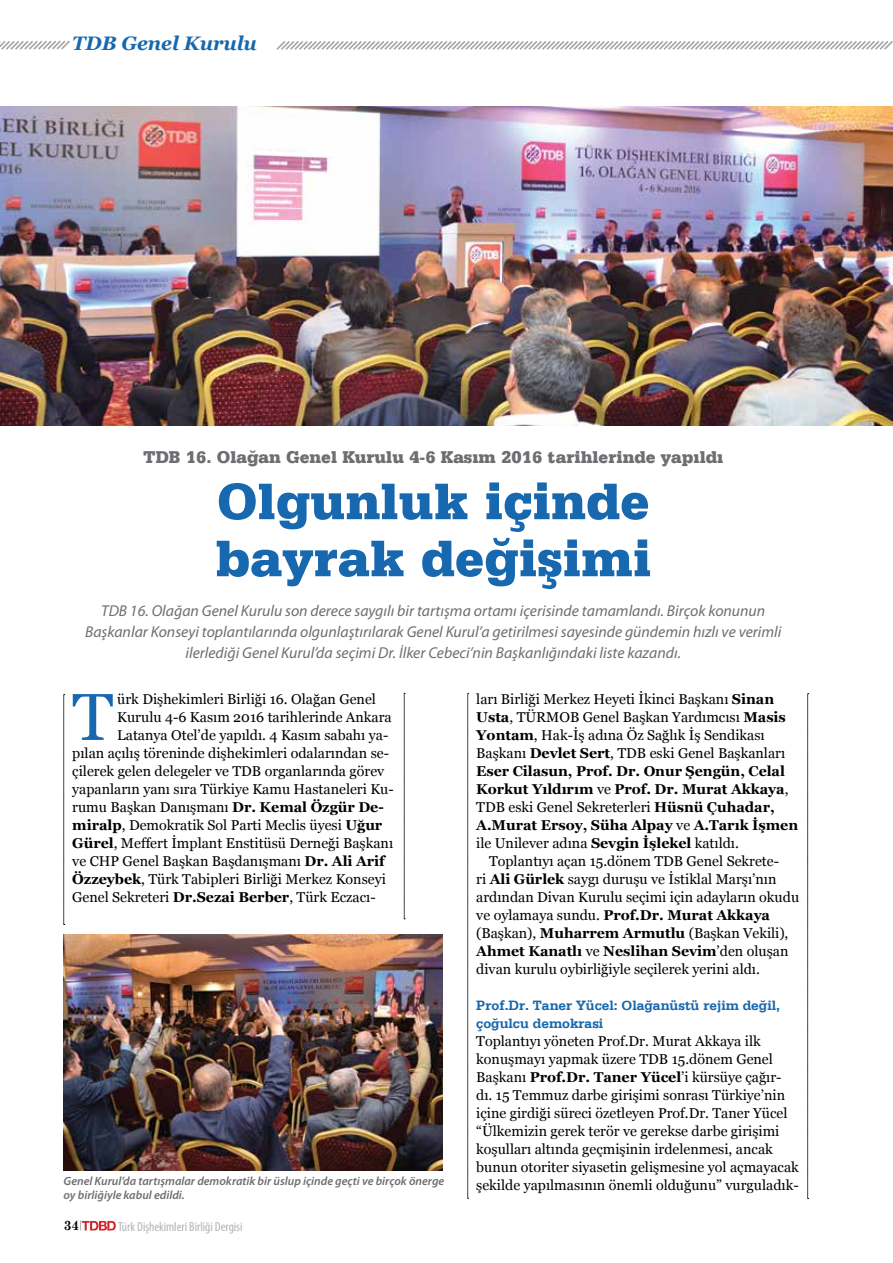
<style>
.page{position:relative;width:893px;height:1263px;background:#fff}
.page>*{position:absolute;margin:0;border:0;box-sizing:border-box;transform-origin:0 0}
.t1{font:66.15px "Georgia";color:#1768ae}
.t2{font:900 54px/57px "Serifa BT";color:#1768ae}
.t3{font:italic 700 19.5px "Georgia";letter-spacing:-.005em;color:#1768ae}
.t4{font:900 18px "Serifa BT";color:#6d6e71}
.t5{font:italic 15.75px/21px "Myriad Pro";color:#6d6e71;text-align:center}
.t6{font:14.25px/18px "Georgia";color:#000}
.t7{font:700 14.25px "Georgia";letter-spacing:-.005em;color:#000}
.t8{font:700 13.5px "Century Schoolbook";color:#000}
.t9{font:condensed 13.05px "Myriad Pro";color:#b1b4b6}
.t10{font:italic 600 12px/14.4px "Myriad Pro";color:#6d6e71}
.s1{font-weight:700}
.s2{font-weight:400}
.s3{font-family:"Serifa BT";font-weight:700;color:#1768ae}
</style>
<div class="page">
<img style="left:0;top:106px;width:893px;height:320px">
<svg style="left:64px;top:694px;width:1px;height:231px"></svg>
<svg style="left:404px;top:693px;width:1px;height:226px"></svg>
<svg style="left:467px;top:693px;width:2px;height:506px"></svg>
<svg style="left:807px;top:693px;width:2px;height:506px"></svg>
<svg style="left:0;top:40px;width:70px;height:10px"></svg>
<svg style="left:276px;top:41px;width:617px;height:9px"></svg>
<svg style="left:80px;top:1220px;width:36px;height:10px"></svg>
<img style="left:64px;top:934px;width:378px;height:236px">
<p class="t3" style="left:72px;top:32px;width:186px">TDB Genel Kurulu</p>
<p class="t4" style="left:143px;top:445px;width:582px">TDB 16. Olağan Genel Kurulu 4-6 Kasım 2016 tarihlerinde yapıldı</p>
<p class="t2" style="left:215px;top:471px;width:438px">Olgunluk içinde bayrak değişimi</p>
<p class="t5" style="left:85px;top:600px;width:698px">TDB 16. Olağan Genel Kurulu son derece saygılı bir tartışma ortamı içerisinde tamamlandı. Birçok konunun<br>Başkanlar Konseyi toplantılarında olgunlaştırılarak Genel Kurul’a getirilmesi sayesinde gündemin hızlı ve verimli ilerlediği Genel Kurul’da seçimi Dr. İlker Cebeci’nin Başkanlığındaki liste kazandı.</p>
<p class="t1" style="left:72px;top:680px;width:42px">T</p>
<p class="t6" style="left:117px;top:690px;width:260px">ürk Dişhekimleri Birliği 16. Olağan Genel</p>
<p class="t6" style="left:117px;top:708px;width:276px">Kurulu 4-6 Kasım 2016 tarihlerinde Ankara</p>
<p class="t6" style="left:117px;top:726px;width:273px">Latanya Otel’de yapıldı. 4 Kasım sabahı ya-</p>
<p class="t6" style="left:72px;top:744px;width:318px">pılan açılış töreninde dişhekimleri odalarından se-</p>
<p class="t6" style="left:72px;top:762px;width:314px">çilerek gelen delegeler ve TDB organlarında görev</p>
<p class="t6" style="left:72px;top:780px;width:323px">yapanların yanı sıra Türkiye Kamu Hastaneleri Ku-</p>
<p class="t6" style="left:72px;top:798px;width:313px">rumu Başkan Danışmanı <span class="s1">Dr. Kemal Özgür De-</span></p>
<p class="t6" style="left:72px;top:816px;width:312px"><span class="s1">miralp</span>, Demokratik Sol Parti Meclis üyesi <span class="s1">Uğur</span></p>
<p class="t6" style="left:72px;top:834px;width:322px"><span class="s1">Gürel</span>, Meffert İmplant Enstitüsü Derneği Başkanı</p>
<p class="t6" style="left:72px;top:852px;width:314px">ve CHP Genel Başkan Başdanışmanı <span class="s1">Dr. Ali Arif</span></p>
<p class="t6" style="left:72px;top:870px;width:315px"><span class="s1">Özzeybek</span>, Türk Tabipleri Birliği Merkez Konseyi</p>
<p class="t6" style="left:72px;top:888px;width:305px">Genel Sekreteri <span class="s1">Dr.Sezai Berber</span>, Türk Eczacı-</p>
<p class="t10" style="left:64px;top:1173px;width:382px">Genel Kurul’da tartışmalar demokratik bir üslup içinde geçti ve birçok önerge oy birliğiyle kabul edildi.</p>
<p class="t8" style="left:64px;top:1215px;width:17px">34</p>
<p class="t9" style="left:118px;top:1218px;width:126px">Türk Dişhekimleri Birliği Dergisi</p>
<p class="t6" style="left:476px;top:690px;width:299px">ları Birliği Merkez Heyeti İkinci Başkanı <span class="s1">Sinan</span></p>
<p class="t6" style="left:476px;top:708px;width:311px"><span class="s1">Usta</span>, TÜRMOB Genel Başkan Yardımcısı <span class="s1">Masis</span></p>
<p class="t6" style="left:476px;top:726px;width:290px"><span class="s1">Yontam</span>, Hak-İş adına Öz Sağlık İş Sendikası</p>
<p class="t6" style="left:476px;top:744px;width:310px">Başkanı <span class="s1">Devlet Sert</span>, TDB eski Genel Başkanları</p>
<p class="t7" style="left:476px;top:763px;width:310px">Eser Cilasun, Prof. Dr. Onur Şengün, Celal</p>
<p class="t7" style="left:476px;top:781px;width:314px">Korkut Yıldırım <span class="s2">ve</span> Prof. Dr. Murat Akkaya<span class="s2">,</span></p>
<p class="t6" style="left:476px;top:798px;width:300px">TDB eski Genel Sekreterleri <span class="s1">Hüsnü Çuhadar,</span></p>
<p class="t7" style="left:476px;top:817px;width:323px">A.Murat Ersoy, Süha Alpay <span class="s2">ve</span> A.Tarık İşmen</p>
<p class="t6" style="left:476px;top:834px;width:264px">ile Unilever adına <span class="s1">Sevgin İşlekel</span> katıldı.</p>
<p class="t6" style="left:489px;top:852px;width:292px">Toplantıyı açan 15.dönem TDB Genel Sekrete-</p>
<p class="t6" style="left:476px;top:870px;width:302px">ri <span class="s1">Ali Gürlek</span> saygı duruşu ve İstiklal Marşı’nın</p>
<p class="t6" style="left:476px;top:888px;width:324px">ardından Divan Kurulu seçimi için adayların okudu</p>
<p class="t7" style="left:476px;top:907px;width:295px"><span class="s2">ve oylamaya sundu.</span> Prof.Dr. Murat Akkaya</p>
<p class="t6" style="left:476px;top:924px;width:314px">(Başkan), <span class="s1">Muharrem Armutlu</span> (Başkan Vekili),</p>
<p class="t7" style="left:476px;top:943px;width:314px">Ahmet Kanatlı <span class="s2">ve</span> Neslihan Sevim<span class="s2">’den oluşan</span></p>
<p class="t6" style="left:476px;top:960px;width:285px">divan kurulu oybirliğiyle seçilerek yerini aldı.</p>
<p class="t6" style="left:476px;top:996px;width:324px"><span class="s3">Prof.Dr. Taner Yücel: Olağanüstü rejim değil, çoğulcu demokrasi<br></span>Toplantıyı yöneten Prof.Dr. Murat Akkaya ilk konuşmayı yapmak üzere TDB 15.dönem Genel Başkanı <span class="s1">Prof.Dr. Taner Yücel</span>’i kürsüye çağır&shy;dı. 15 Temmuz darbe girişimi sonrası Türkiye’nin içine girdiği süreci özetleyen Prof.Dr. Taner Yücel “Ülkemizin gerek terör ve gerekse darbe girişimi koşulları altında geçmişinin irdelenmesi, ancak bunun otoriter siyasetin gelişmesine yol açmayacak şekilde yapılmasının önemli olduğunu” vurguladık-</p>
</div>
